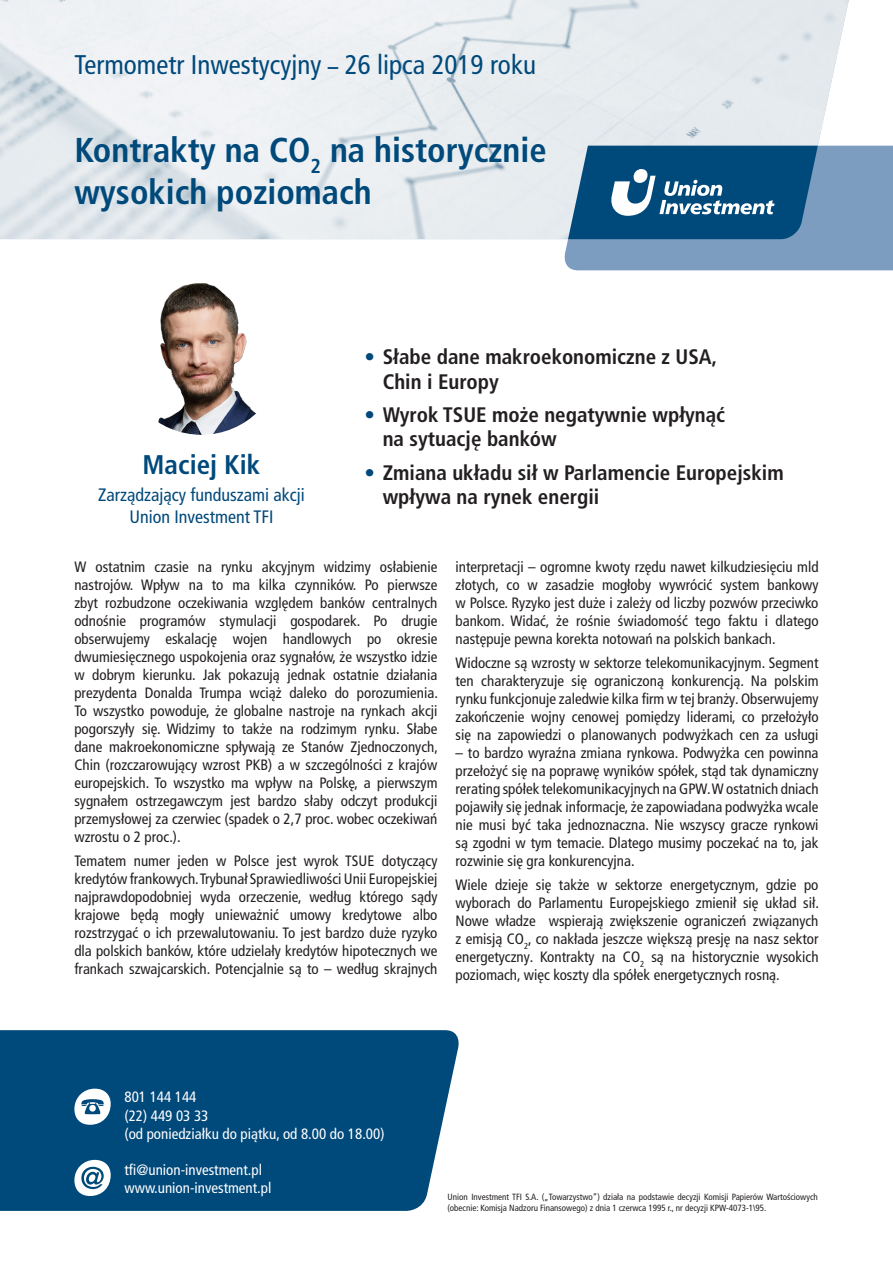
<style>
.page{position:relative;width:893px;height:1263px;background:#fff}
.page>*{position:absolute;margin:0;border:0;box-sizing:border-box;transform-origin:0 0}
.t1{font:700 condensed 34.5px/42.5px "Frutiger LT Pro";color:#00497b}
.t2{font:condensed 27px "Frutiger LT Pro";color:#00497b}
.t3{font:700 condensed 27px "Frutiger LT Pro";color:#00497b}
.t4{font:700 condensed 21px/24.3px "Frutiger LT Pro";color:#231f20}
.t5{font:condensed 18px/21.3px "Frutiger LT Pro";color:#00497b;text-align:center}
.p_12pt{font:condensed 15px/18px "Frutiger LT Pro";color:#231f20;text-align:justify}
.t6{font:condensed 15px/18px "Frutiger LT Pro";color:#fff}
.disclaimer{font:condensed 9px/10.5px "Frutiger LT Pro";color:#231f20}
.s1{font-weight:700;font-size:21px}
.s2{color:#00497b}
</style>
<div class="page">
<div style="left:0;top:1030px;width:459px;height:181px;background:#00497b"></div>
<div style="left:74px;top:1089px;width:37px;height:36px;background:#fff;border-radius:16px"></div>
<svg style="left:81px;top:1099px;width:23px;height:15px"></svg>
<svg style="left:74px;top:1160px;width:37px;height:36px"></svg>
<svg style="left:81px;top:1167px;width:23px;height:22px"></svg>
<img style="left:121px;top:273px;width:161px;height:162px;border-radius:81px">
<img style="left:0;top:0;width:849px;height:239px">
<svg style="left:561px;top:146px;width:332px;height:124px;background:#4e7ea5"></svg>
<p class="t2" style="left:74px;top:49px;width:463px">Termometr Inwestycyjny <span class="s1">–</span> 26 lipca 2019 roku</p>
<p class="t1" style="left:74px;top:129px;width:474px">Kontrakty na CO<sub>2</sub> na historycznie wysokich poziomach</p>
<p class="t3" style="left:143px;top:449px;width:119px">Maciej Kik</p>
<p class="t5" style="left:98px;top:485px;width:208px">Zarządzający funduszami akcji<br>Union Investment TFI</p>
<p class="t4" style="left:383px;top:345px;width:336px;text-indent:-18px"><span class="s2">•</span> Słabe dane makroekonomiczne z USA,<br>Chin i Europy</p>
<p class="t4" style="left:383px;top:403px;width:344px;text-indent:-18px"><span class="s2">•</span> Wyrok TSUE może negatywnie wpłynąć na sytuację banków</p>
<p class="t4" style="left:383px;top:460px;width:402px;text-indent:-18px"><span class="s2">•</span> Zmiana układu sił w Parlamencie Europejskim wpływa na rynek energii</p>
<p class="p_12pt" style="left:74px;top:557px;width:365px">W ostatnim czasie na rynku akcyjnym widzimy osłabienie nastrojów. Wpływ na to ma kilka czynników. Po pierwsze zbyt rozbudzone oczekiwania względem banków centralnych odnośnie programów stymulacji gospodarek. Po drugie obserwujemy eskalację wojen handlowych po okresie dwumiesięcznego uspokojenia oraz sygnałów, że wszystko idzie w dobrym kierunku. Jak pokazują jednak ostatnie działania prezydenta Donalda Trumpa wciąż daleko do porozumienia.<br>To wszystko powoduje, że globalne nastroje na rynkach akcji pogorszyły się. Widzimy to także na rodzimym rynku. Słabe dane makroekonomiczne spływają ze Stanów Zjednoczonych, Chin (rozczarowujący wzrost PKB) a w szczególności z krajów europejskich. To wszystko ma wpływ na Polskę, a pierwszym sygnałem ostrzegawczym jest bardzo słaby odczyt produkcji przemysłowej za czerwiec (spadek o 2,7 proc. wobec oczekiwań wzrostu o 2 proc.).</p>
<p class="p_12pt" style="left:74px;top:852px;width:365px">Tematem numer jeden w Polsce jest wyrok TSUE dotyczący kredytów frankowych. Trybunał Sprawiedliwości Unii Europejskiej najprawdopodobniej wyda orzeczenie, według którego sądy krajowe będą mogły unieważnić umowy kredytowe albo rozstrzygać o ich przewalutowaniu. To jest bardzo duże ryzyko dla polskich banków, które udzielały kredytów hipotecznych we frankach szwajcarskich. Potencjalnie są to – według skrajnych</p>
<p class="p_12pt" style="left:455px;top:557px;width:365px">interpretacji – ogromne kwoty rzędu nawet kilkudziesięciu mld złotych, co w zasadzie mogłoby wywrócić system bankowy w Polsce. Ryzyko jest duże i zależy od liczby pozwów przeciwko bankom. Widać, że rośnie świadomość tego faktu i dlatego następuje pewna korekta notowań na polskich bankach.</p>
<p class="p_12pt" style="left:455px;top:654px;width:365px">Widoczne są wzrosty w sektorze telekomunikacyjnym. Segment ten charakteryzuje się ograniczoną konkurencją. Na polskim rynku funkcjonuje zaledwie kilka firm w tej branży. Obserwujemy zakończenie wojny cenowej pomiędzy liderami, co przełożyło się na zapowiedzi o planowanych podwyżkach cen za usługi</p>
<p class="p_12pt" style="left:455px;top:744px;width:365px">– to bardzo wyraźna zmiana rynkowa. Podwyżka cen powinna przełożyć się na poprawę wyników spółek, stąd tak dynamiczny rerating spółek telekomunikacyjnych na GPW. W ostatnich dniach pojawiły się jednak informacje, że zapowiadana podwyżka wcale nie musi być taka jednoznaczna. Nie wszyscy gracze rynkowi są zgodni w tym temacie. Dlatego musimy poczekać na to, jak rozwinie się gra konkurencyjna.</p>
<p class="p_12pt" style="left:455px;top:876px;width:365px">Wiele dzieje się także w sektorze energetycznym, gdzie po wyborach do Parlamentu Europejskiego zmienił się układ sił.<br>Nowe władze wspierają zwiększenie ograniczeń związanych z emisją CO<sub>2</sub>, co nakłada jeszcze większą presję na nasz sektor energetyczny. Kontrakty na CO<sub>2</sub> są na historycznie wysokich poziomach, więc koszty dla spółek energetycznych rosną.</p>
<p class="t6" style="left:124px;top:1088px;width:73px">801 144 144</p>
<p class="t6" style="left:124px;top:1106px;width:261px">(22) 449 03 33<br>(od poniedziałku do piątku, od 8.00 do 18.00)</p>
<p class="t6" style="left:124px;top:1161px;width:139px">tfi@union-investment.pl</p>
<p class="t6" style="left:124px;top:1179px;width:148px">www.union-investment.pl</p>
<p class="disclaimer" style="left:447px;top:1192px;width:372px">Union Investment TFI S.A. („Towarzystwo”) działa na podstawie decyzji Komisji Papierów Wartościowych (obecnie: Komisja Nadzoru Finansowego) z dnia 1 czerwca 1995 r., nr decyzji KPW-4073-1\95.</p>
</div>
